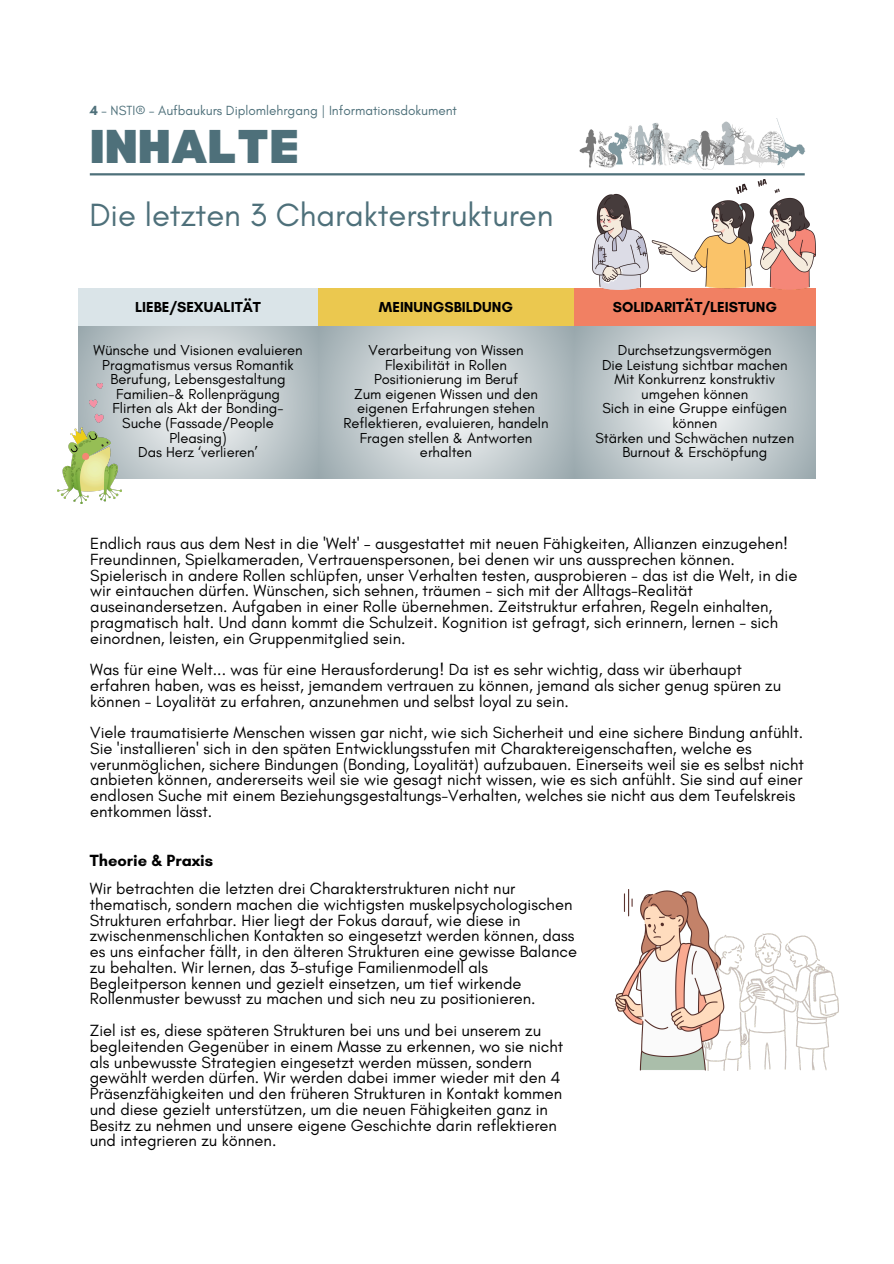
<style>
.page{position:relative;width:894px;height:1264px;background:#fff}
.page>*{position:absolute;margin:0;border:0;box-sizing:border-box;transform-origin:0 0}
.t1{font:900 46.35px "Bernoru";color:#4e707a}
.t2{font:32.85px "Glacial Indifference";color:#4e707a}
.t3{font:16.5px/15.8px "Glacial Indifference";color:#000}
.t4{font:700 16.5px "Glacial Indifference";color:#000}
.t5{font:14.7px/14.7px "Glacial Indifference";color:#000;text-align:center}
.t6{font:700 14.7px "Glacial Indifference";color:#000}
.t7{font:13.5px "Glacial Indifference";color:#4e707a}
.s1{font-weight:700}
</style>
<div class="page">
<img style="left:579px;top:119px;width:227px;height:50px">
<hr style="left:90px;top:173px;width:714px;height:2px;background:#4e707a">
<svg style="left:78px;top:326px;width:240px;height:152px;background:#cad2d4"></svg>
<div style="left:78px;top:289px;width:240px;height:37px;background:#dae4e8"></div>
<svg style="left:318px;top:326px;width:256px;height:152px;background:#c7cfd2"></svg>
<div style="left:318px;top:289px;width:256px;height:37px;background:#ebc84f"></div>
<svg style="left:574px;top:326px;width:241px;height:152px;background:#c7cfd2"></svg>
<div style="left:574px;top:289px;width:241px;height:37px;background:#f18063"></div>
<img style="left:615px;top:889px;width:223px;height:181px">
<img style="left:592px;top:180px;width:222px;height:109px">
<img style="left:57px;top:384px;width:64px;height:119px">
<h4 class="t7" style="left:90px;top:102px;width:368px"><span class="s1">4</span> – NSTI® – Aufbaukurs Diplomlehrgang | Informationsdokument</h4>
<h4 class="t1" style="left:90px;top:120px;width:211px">INHALTE</h4>
<h4 class="t2" style="left:89px;top:195px;width:465px">Die letzten 3 Charakterstrukturen</h4>
<p class="t6" style="left:135px;top:297px;width:127px">LIEBE/SEXUALITÄT</p>
<p class="t5" style="left:93px;top:342px;width:210px">Wünsche und Visionen evaluieren</p>
<h1 class="t5" style="left:102px;top:357px;width:193px">Pragmatismus versus Romantik</h1>
<p class="t5" style="left:110px;top:372px;width:176px">Berufung, Lebensgestaltung</p>
<p class="t5" style="left:116px;top:386px;width:165px">Familien-&amp; Rollenprägung</p>
<h2 class="t5" style="left:113px;top:401px;width:172px">Flirten als Akt der Bonding-<br>Suche (Fassade/People<br>Pleasing)</h2>
<h5 class="t5" style="left:138px;top:445px;width:121px">Das Herz ‘verlieren’</h5>
<p class="t6" style="left:379px;top:297px;width:135px">MEINUNGSBILDUNG</p>
<p class="t5" style="left:368px;top:342px;width:157px">Verarbeitung von Wissen</p>
<p class="t5" style="left:385px;top:357px;width:123px">Flexibilität in Rollen</p>
<p class="t5" style="left:374px;top:372px;width:145px">Positionierung im Beruf</p>
<p class="t5" style="left:354px;top:386px;width:185px;text-align:left">Zum eigenen Wissen und den eigenen Erfahrungen stehen</p>
<p class="t5" style="left:343px;top:415px;width:206px">Reflektieren, evaluieren, handeln</p>
<h5 class="t5" style="left:360px;top:430px;width:174px">Fragen stellen &amp; Antworten erhalten</h5>
<p class="t6" style="left:612px;top:297px;width:166px">SOLIDARITÄT/LEISTUNG</p>
<p class="t5" style="left:617px;top:342px;width:155px">Durchsetzungsvermögen</p>
<p class="t5" style="left:602px;top:357px;width:187px">Die Leistung sichtbar machen</p>
<p class="t5" style="left:614px;top:372px;width:162px">Mit Konkurrenz konstruktiv umgehen können</p>
<p class="t5" style="left:602px;top:401px;width:186px">Sich in eine Gruppe einfügen können</p>
<p class="t5" style="left:595px;top:430px;width:200px">Stärken und Schwächen nutzen</p>
<h5 class="t5" style="left:622px;top:445px;width:146px">Burnout &amp; Erschöpfung</h5>
<p class="t3" style="left:90px;top:535px;width:708px">Endlich raus aus dem Nest in die 'Welt' – ausgestattet mit neuen Fähigkeiten, Allianzen einzugehen!<br>Freundinnen, Spielkameraden, Vertrauenspersonen, bei denen wir uns aussprechen können.<br>Spielerisch in andere Rollen schlüpfen, unser Verhalten testen, ausprobieren - das ist die Welt, in die wir eintauchen dürfen. Wünschen, sich sehnen, träumen - sich mit der Alltags-Realität auseinandersetzen. Aufgaben in einer Rolle übernehmen. Zeitstruktur erfahren, Regeln einhalten, pragmatisch halt. Und dann kommt die Schulzeit. Kognition ist gefragt, sich erinnern, lernen - sich einordnen, leisten, ein Gruppenmitglied sein.</p>
<p class="t3" style="left:90px;top:661px;width:692px">Was für eine Welt... was für eine Herausforderung! Da ist es sehr wichtig, dass wir überhaupt erfahren haben, was es heisst, jemandem vertrauen zu können, jemand als sicher genug spüren zu können - Loyalität zu erfahren, anzunehmen und selbst loyal zu sein.</p>
<p class="t3" style="left:90px;top:724px;width:715px">Viele traumatisierte Menschen wissen gar nicht, wie sich Sicherheit und eine sichere Bindung anfühlt.<br>Sie 'installieren' sich in den späten Entwicklungsstufen mit Charaktereigenschaften, welche es verunmöglichen, sichere Bindungen (Bonding, Loyalität) aufzubauen. Einerseits weil sie es selbst nicht anbieten können, andererseits weil sie wie gesagt nicht wissen, wie es sich anfühlt. Sie sind auf einer endlosen Suche mit einem Beziehungsgestaltungs-Verhalten, welches sie nicht aus dem Teufelskreis entkommen lässt.</p>
<h4 class="t4" style="left:90px;top:850px;width:125px">Theorie &amp; Praxis</h4>
<h3 class="t3" style="left:90px;top:880px;width:488px">Wir betrachten die letzten drei Charakterstrukturen nicht nur thematisch, sondern machen die wichtigsten muskelpsychologischen Strukturen erfahrbar. Hier liegt der Fokus darauf, wie diese in zwischenmenschlichen Kontakten so eingesetzt werden können, dass es uns einfacher fällt, in den älteren Strukturen eine gewisse Balance zu behalten. Wir lernen, das 3-stufige Familienmodell als Begleitperson kennen und gezielt einsetzen, um tief wirkende Rollenmuster bewusst zu machen und sich neu zu positionieren.</h3>
<h4 class="t3" style="left:90px;top:1022px;width:475px">Ziel ist es, diese späteren Strukturen bei uns und bei unserem zu begleitenden Gegenüber in einem Masse zu erkennen, wo sie nicht als unbewusste Strategien eingesetzt werden müssen, sondern gewählt werden dürfen. Wir werden dabei immer wieder mit den 4<br>Präsenzfähigkeiten und den früheren Strukturen in Kontakt kommen und diese gezielt unterstützen, um die neuen Fähigkeiten ganz in Besitz zu nehmen und unsere eigene Geschichte darin reflektieren und integrieren zu können.</h4>
</div>
